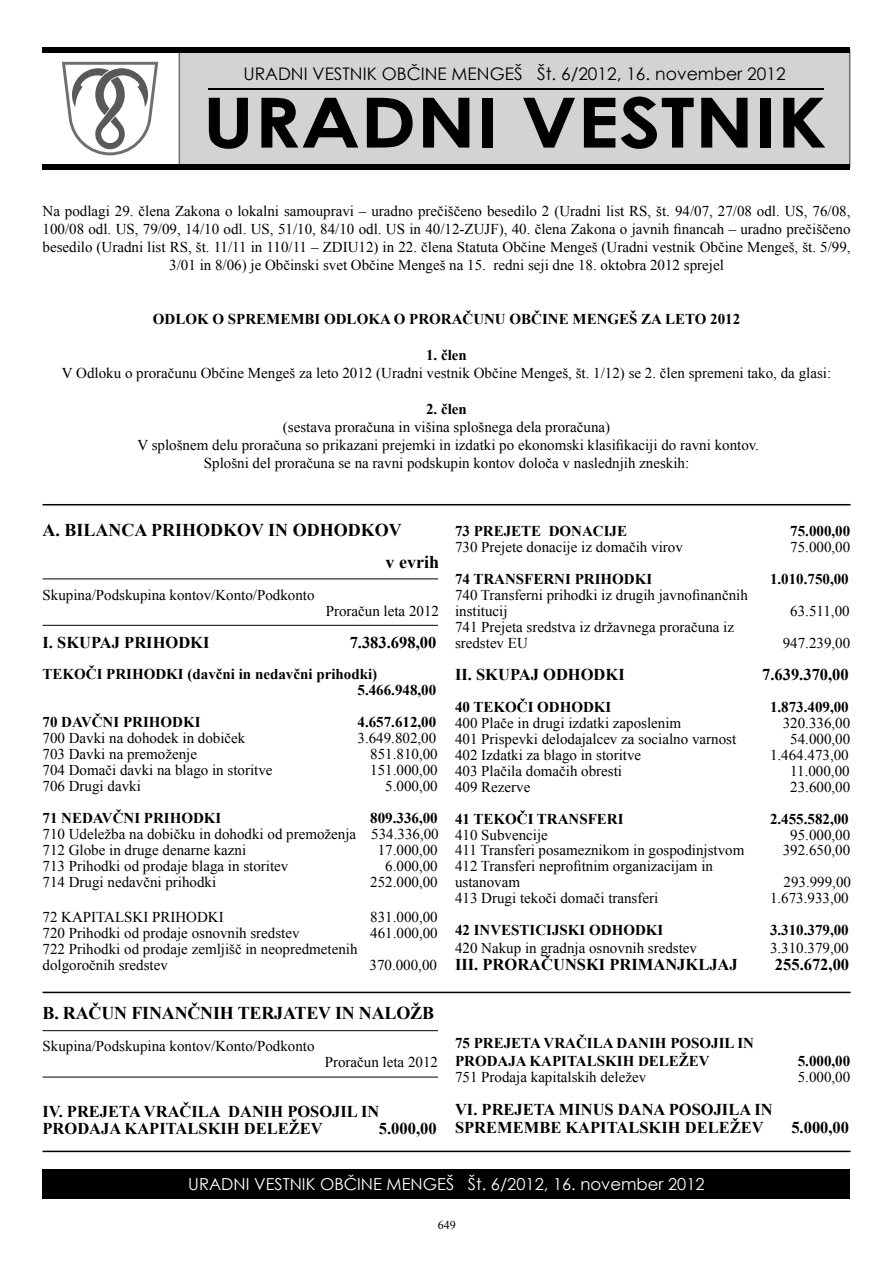
<style>
.page{position:relative;width:893px;height:1263px;background:#fff}
.page>*{position:absolute;margin:0;border:0;box-sizing:border-box;transform-origin:0 0}
.t1{font:700 69.3px "Century Gothic";color:#000;scale:1.16 1}
.t2{font:700 18px/32px "Times New Roman";color:#000}
.t3{font:17.4px "Century Gothic";color:#000}
.t4{font:700 16.5px/17.4px "Times New Roman";color:#000}
.t5{font:16.5px "Century Gothic";color:#fff}
.t6{font:15px/18px "Times New Roman";color:#000}
.t7{font:700 15px/15.9px "Times New Roman";color:#000}
.t8{font:12px "Times New Roman";color:#000}
</style>
<div class="page">
<hr style="left:43px;top:579px;width:395px;height:1px;background:#000">
<hr style="left:43px;top:625px;width:395px;height:1px;background:#000">
<hr style="left:43px;top:504px;width:808px;height:1px;background:#000">
<hr style="left:43px;top:992px;width:808px;height:1px;background:#000">
<hr style="left:43px;top:1030px;width:395px;height:1px;background:#000">
<hr style="left:43px;top:1077px;width:395px;height:1px;background:#000">
<hr style="left:43px;top:1151px;width:808px;height:1px;background:#000">
<div style="left:179px;top:50px;width:671px;height:117px;background:#d1d3d4"></div>
<hr style="left:208px;top:89px;width:615px;height:1px;background:#000">
<div style="left:43px;top:47px;width:807px;height:5px;background:#000"></div>
<div style="left:43px;top:165px;width:807px;height:5px;background:#000"></div>
<svg style="left:62px;top:62px;width:96px;height:93px"></svg>
<div style="left:43px;top:1169px;width:807px;height:30px;background:#000"></div>
<p class="t3" style="left:243px;top:62px;width:544px">URADNI VESTNIK OBČINE MENGEŠ Št. 6/2012, 16. november 2012</p>
<h1 class="t1" style="left:203px;top:70px;width:539px">URADNI VESTNIK</h1>
<p class="t6" style="left:43px;top:202px;width:810px;text-align:center">Na podlagi 29. člena Zakona o lokalni samoupravi – uradno prečiščeno besedilo 2 (Uradni list RS, št. 94/07, 27/08 odl. US, 76/08, 100/08 odl. US, 79/09, 14/10 odl. US, 51/10, 84/10 odl. US in 40/12-ZUJF), 40. člena Zakona o javnih financah – uradno prečiščeno besedilo (Uradni list RS, št. 11/11 in 110/11 – ZDIU12) in 22. člena Statuta Občine Mengeš (Uradni vestnik Občine Mengeš, št. 5/99, 3/01 in 8/06) je Občinski svet Občine Mengeš na 15. redni seji dne 18. oktobra 2012 sprejel</p>
<p class="t7" style="left:153px;top:311px;width:589px">ODLOK O SPREMEMBI ODLOKA O PRORAČUNU OBČINE MENGEŠ ZA LETO 2012</p>
<p class="t7" style="left:426px;top:347px;width:42px">1. člen</p>
<p class="t6" style="left:62px;top:364px;width:771px">V Odloku o proračunu Občine Mengeš za leto 2012 (Uradni vestnik Občine Mengeš, št. 1/12) se 2. člen spremeni tako, da glasi:</p>
<p class="t7" style="left:426px;top:401px;width:42px">2. člen</p>
<p class="t6" style="left:137px;top:418px;width:623px;text-align:center">(sestava proračuna in višina splošnega dela proračuna)<br>V splošnem delu proračuna so prikazani prejemki in izdatki po ekonomski klasifikaciji do ravni kontov.<br>Splošni del proračuna se na ravni podskupin kontov določa v naslednjih zneskih:</p>
<p class="t2" style="left:386px;top:513px;width:55px;text-indent:-343px">A. BILANCA PRIHODKOV IN ODHODKOV<br>v evrih</p>
<p class="t6" style="left:43px;top:585px;width:274px">Skupina/Podskupina kontov/Konto/Podkonto</p>
<p class="t6" style="left:326px;top:601px;width:115px">Proračun leta 2012</p>
<p class="t4" style="left:43px;top:633px;width:168px">I. SKUPAJ PRIHODKI</p>
<p class="t4" style="left:350px;top:633px;width:88px">7.383.698,00</p>
<p class="t7" style="left:358px;top:666px;width:80px;text-indent:-315px">TEKOČI PRIHODKI (davčni in nedavčni prihodki)<br>5.466.948,00</p>
<p class="t7" style="left:43px;top:714px;width:160px">70 DAVČNI PRIHODKI</p>
<p class="t7" style="left:358px;top:714px;width:80px">4.657.612,00</p>
<p class="t6" style="left:43px;top:729px;width:204px">700 Davki na dohodek in dobiček</p>
<p class="t6" style="left:358px;top:729px;width:80px">3.649.802,00</p>
<p class="t6" style="left:43px;top:745px;width:156px">703 Davki na premoženje</p>
<p class="t6" style="left:370px;top:745px;width:69px">851.810,00</p>
<p class="t6" style="left:43px;top:761px;width:231px">704 Domači davki na blago in storitve</p>
<p class="t6" style="left:370px;top:761px;width:69px">151.000,00</p>
<p class="t6" style="left:43px;top:777px;width:100px">706 Drugi davki</p>
<p class="t6" style="left:385px;top:777px;width:54px">5.000,00</p>
<p class="t7" style="left:43px;top:810px;width:180px">71 NEDAVČNI PRIHODKI</p>
<p class="t7" style="left:370px;top:810px;width:69px">809.336,00</p>
<p class="t6" style="left:43px;top:826px;width:398px;line-height:16px">710 Udeležba na dobičku in dohodki od premoženja 534.336,00<br>712 Globe in druge denarne kazni</p>
<p class="t6" style="left:378px;top:841px;width:61px">17.000,00</p>
<p class="t6" style="left:43px;top:857px;width:247px">713 Prihodki od prodaje blaga in storitev</p>
<p class="t6" style="left:385px;top:857px;width:54px">6.000,00</p>
<p class="t6" style="left:43px;top:873px;width:175px">714 Drugi nedavčni prihodki</p>
<p class="t6" style="left:370px;top:873px;width:69px">252.000,00</p>
<p class="t6" style="left:43px;top:908px;width:183px">72 KAPITALSKI PRIHODKI</p>
<p class="t6" style="left:370px;top:908px;width:69px">831.000,00</p>
<p class="t6" style="left:43px;top:924px;width:259px">720 Prihodki od prodaje osnovnih sredstev</p>
<p class="t6" style="left:370px;top:924px;width:69px">461.000,00</p>
<p class="t6" style="left:43px;top:941px;width:316px;line-height:15.9px">722 Prihodki od prodaje zemljišč in neopredmetenih dolgoročnih sredstev</p>
<p class="t6" style="left:370px;top:956px;width:69px">370.000,00</p>
<p class="t2" style="left:43px;top:997px;width:393px">B. RAČUN FINANČNIH TERJATEV IN NALOŽB</p>
<p class="t6" style="left:43px;top:1037px;width:274px">Skupina/Podskupina kontov/Konto/Podkonto</p>
<p class="t6" style="left:325px;top:1053px;width:115px">Proračun leta 2012</p>
<p class="t4" style="left:43px;top:1102px;width:338px">IV. PREJETA VRAČILA DANIH POSOJIL IN<br>PRODAJA KAPITALSKIH DELEŽEV</p>
<p class="t4" style="left:379px;top:1119px;width:59px">5.000,00</p>
<p class="t7" style="left:455px;top:523px;width:174px">73 PREJETE DONACIJE</p>
<p class="t7" style="left:790px;top:523px;width:61px">75.000,00</p>
<p class="t6" style="left:455px;top:538px;width:229px">730 Prejete donacije iz domačih virov</p>
<p class="t6" style="left:790px;top:538px;width:61px">75.000,00</p>
<p class="t7" style="left:455px;top:570px;width:199px">74 TRANSFERNI PRIHODKI</p>
<p class="t7" style="left:770px;top:570px;width:80px">1.010.750,00</p>
<p class="t6" style="left:455px;top:587px;width:294px;line-height:15.9px">740 Transferni prihodki iz drugih javnofinančnih institucij</p>
<p class="t6" style="left:790px;top:601px;width:61px">63.511,00</p>
<p class="t6" style="left:455px;top:618px;width:281px;line-height:16px">741 Prejeta sredstva iz državnega proračuna iz sredstev EU</p>
<p class="t6" style="left:783px;top:633px;width:69px">947.239,00</p>
<p class="t4" style="left:455px;top:665px;width:171px">II. SKUPAJ ODHODKI</p>
<p class="t4" style="left:762px;top:665px;width:88px">7.639.370,00</p>
<p class="t7" style="left:455px;top:698px;width:158px">40 TEKOČI ODHODKI</p>
<p class="t7" style="left:770px;top:698px;width:80px">1.873.409,00</p>
<p class="t6" style="left:455px;top:713px;width:228px">400 Plače in drugi izdatki zaposlenim</p>
<p class="t6" style="left:783px;top:713px;width:69px">320.336,00</p>
<p class="t6" style="left:455px;top:729px;width:283px">401 Prispevki delodajalcev za socialno varnost</p>
<p class="t6" style="left:790px;top:729px;width:61px">54.000,00</p>
<p class="t6" style="left:455px;top:745px;width:188px">402 Izdatki za blago in storitve</p>
<p class="t6" style="left:770px;top:745px;width:80px">1.464.473,00</p>
<p class="t6" style="left:455px;top:761px;width:169px">403 Plačila domačih obresti</p>
<p class="t6" style="left:790px;top:761px;width:61px">11.000,00</p>
<p class="t6" style="left:455px;top:777px;width:77px">409 Rezerve</p>
<p class="t6" style="left:790px;top:777px;width:61px">23.600,00</p>
<p class="t7" style="left:455px;top:810px;width:170px">41 TEKOČI TRANSFERI</p>
<p class="t7" style="left:770px;top:810px;width:80px">2.455.582,00</p>
<p class="t6" style="left:455px;top:825px;width:94px">410 Subvencije</p>
<p class="t6" style="left:790px;top:825px;width:61px">95.000,00</p>
<p class="t6" style="left:455px;top:841px;width:291px">411 Transferi posameznikom in gospodinjstvom</p>
<p class="t6" style="left:783px;top:841px;width:69px">392.650,00</p>
<p class="t6" style="left:455px;top:858px;width:260px;line-height:16px">412 Transferi neprofitnim organizacijam in ustanovam</p>
<p class="t6" style="left:783px;top:873px;width:69px">293.999,00</p>
<p class="t6" style="left:455px;top:889px;width:205px">413 Drugi tekoči domači transferi</p>
<p class="t6" style="left:770px;top:889px;width:80px">1.673.933,00</p>
<p class="t7" style="left:455px;top:922px;width:210px">42 INVESTICIJSKI ODHODKI</p>
<p class="t7" style="left:770px;top:922px;width:80px">3.310.379,00</p>
<p class="t6" style="left:455px;top:938px;width:244px">420 Nakup in gradnja osnovnih sredstev</p>
<p class="t6" style="left:770px;top:938px;width:80px">3.310.379,00</p>
<p class="t4" style="left:455px;top:956px;width:284px">III. PRORAČUNSKI PRIMANJKLJAJ</p>
<p class="t4" style="left:775px;top:956px;width:76px">255.672,00</p>
<p class="t7" style="left:455px;top:1034px;width:301px;line-height:17.4px">75 PREJETA VRAČILA DANIH POSOJIL IN<br>PRODAJA KAPITALSKIH DELEŽEV</p>
<p class="t7" style="left:798px;top:1052px;width:54px">5.000,00</p>
<p class="t6" style="left:455px;top:1067px;width:193px">751 Prodaja kapitalskih deležev</p>
<p class="t6" style="left:798px;top:1067px;width:54px">5.000,00</p>
<p class="t4" style="left:455px;top:1100px;width:319px">VI. PREJETA MINUS DANA POSOJILA IN<br>SPREMEMBE KAPITALSKIH DELEŽEV</p>
<p class="t4" style="left:791px;top:1118px;width:59px">5.000,00</p>
<p class="t5" style="left:188px;top:1172px;width:518px">URADNI VESTNIK OBČINE MENGEŠ Št. 6/2012, 16. november 2012</p>
<p class="t8" style="left:438px;top:1216px;width:19px">649</p>
</div>
